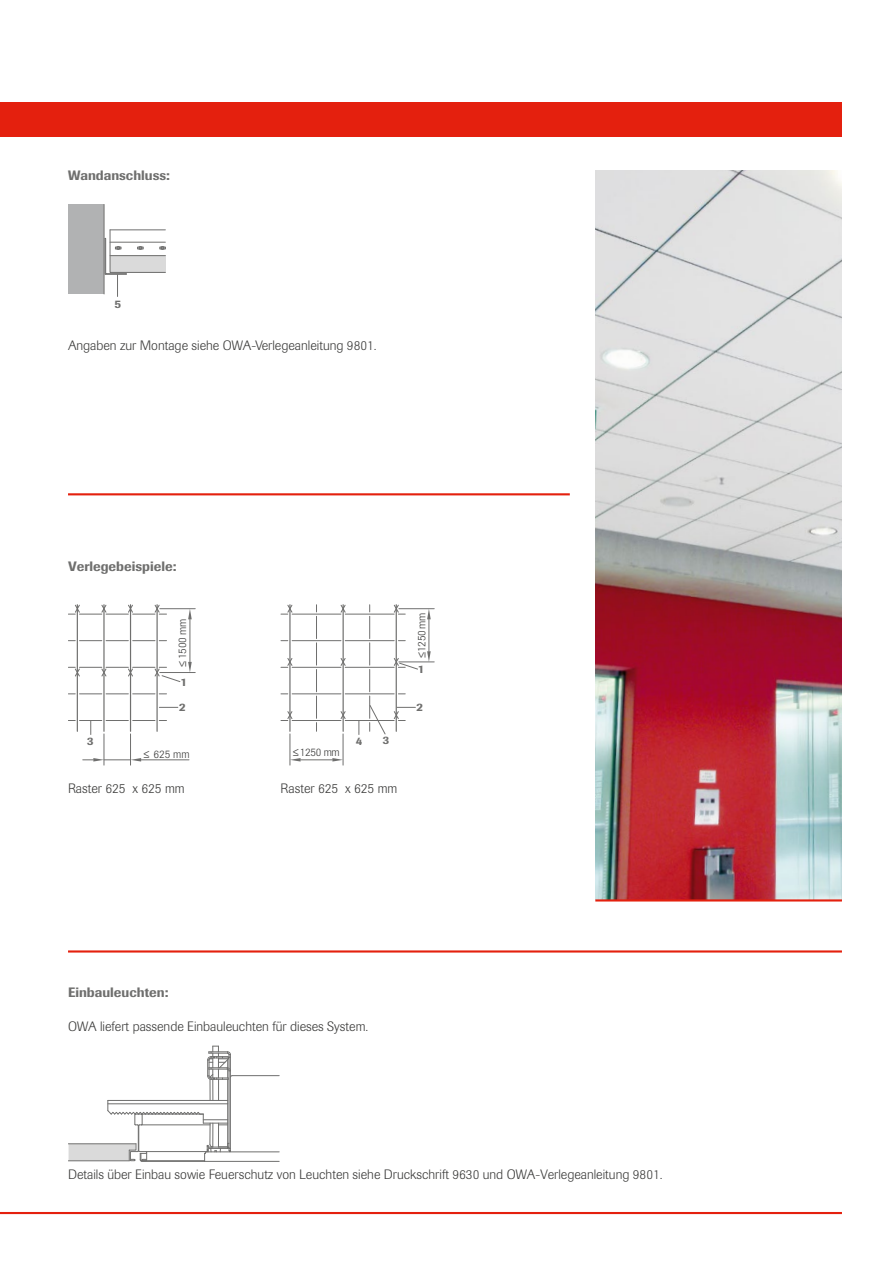
<style>
.page{position:relative;width:893px;height:1263px;background:#fff}
.page>*{position:absolute;margin:0;border:0;box-sizing:border-box;transform-origin:0 0}
.t1{font:300 13.5px "Imago Pro";color:#3b3b3a}
.t2{font:500 13.5px "Imago Pro";color:#6f6f6e}
.t3{font:300 11.25px "Imago Pro";letter-spacing:-.025em;color:#3b3b3a}
.t4{font:500 11.25px "Imago Pro";color:#6f6f6e}
</style>
<div class="page">
<img style="left:595px;top:170px;width:247px;height:729px">
<hr style="left:595px;top:899px;width:247px;height:2px;background:#e4200e">
<hr style="left:0;top:1212px;width:842px;height:2px;background:#e4200e">
<div style="left:0;top:102px;width:842px;height:34px;background:#e4200e"></div>
<hr style="left:68px;top:1160px;width:61px;height:1px;background:#6f6f6e">
<hr style="left:68px;top:1143px;width:68px;height:1px;background:#6f6f6e">
<hr style="left:232px;top:1075px;width:47px;height:1px;background:#6f6f6e">
<hr style="left:207px;top:1151px;width:72px;height:1px;background:#6f6f6e">
<hr style="left:205px;top:1161px;width:74px;height:1px;background:#6f6f6e">
<svg style="left:69px;top:1046px;width:164px;height:116px"></svg>
<hr style="left:142px;top:1114px;width:61px;height:1px;background:#6f6f6e">
<hr style="left:68px;top:950px;width:774px;height:2px;background:#e4200e">
<hr style="left:68px;top:493px;width:502px;height:2px;background:#e4200e">
<div style="left:68px;top:204px;width:36px;height:90px;background:#b1b2b3"></div>
<hr style="left:104px;top:204px;width:1px;height:90px;background:#6f6f6e">
<svg style="left:104px;top:229px;width:62px;height:67px"></svg>
<hr style="left:77px;top:605px;width:1px;height:126px;background:#6f6f6e">
<hr style="left:103px;top:605px;width:2px;height:126px;background:#6f6f6e">
<hr style="left:130px;top:605px;width:1px;height:126px;background:#6f6f6e">
<hr style="left:156px;top:605px;width:2px;height:126px;background:#6f6f6e">
<svg style="left:68px;top:640px;width:99px;height:1px"></svg>
<svg style="left:68px;top:693px;width:99px;height:1px"></svg>
<svg style="left:68px;top:604px;width:99px;height:11px"></svg>
<hr style="left:104px;top:734px;width:1px;height:31px;background:#6f6f6e">
<hr style="left:130px;top:734px;width:1px;height:31px;background:#6f6f6e">
<hr style="left:141px;top:759px;width:48px;height:1px;background:#6f6f6e">
<hr style="left:190px;top:619px;width:1px;height:43px;background:#6f6f6e">
<hr style="left:160px;top:672px;width:35px;height:1px;background:#6f6f6e">
<hr style="left:160px;top:608px;width:35px;height:1px;background:#6f6f6e">
<svg style="left:68px;top:667px;width:113px;height:15px"></svg>
<svg style="left:159px;top:707px;width:19px;height:1px"></svg>
<svg style="left:68px;top:720px;width:99px;height:14px"></svg>
<svg style="left:83px;top:758px;width:58px;height:3px"></svg>
<svg style="left:188px;top:662px;width:4px;height:10px"></svg>
<svg style="left:188px;top:609px;width:4px;height:10px"></svg>
<hr style="left:292px;top:640px;width:49px;height:1px;background:#6f6f6e">
<hr style="left:292px;top:614px;width:49px;height:1px;background:#6f6f6e">
<hr style="left:289px;top:605px;width:2px;height:126px;background:#6f6f6e">
<svg style="left:281px;top:604px;width:12px;height:11px"></svg>
<hr style="left:343px;top:605px;width:1px;height:126px;background:#6f6f6e">
<svg style="left:340px;top:604px;width:6px;height:9px"></svg>
<hr style="left:396px;top:605px;width:1px;height:126px;background:#6f6f6e">
<hr style="left:292px;top:667px;width:49px;height:1px;background:#6f6f6e">
<hr style="left:292px;top:693px;width:49px;height:1px;background:#6f6f6e">
<hr style="left:292px;top:720px;width:49px;height:1px;background:#6f6f6e">
<hr style="left:345px;top:720px;width:49px;height:1px;background:#6f6f6e">
<hr style="left:345px;top:693px;width:49px;height:1px;background:#6f6f6e">
<hr style="left:345px;top:667px;width:49px;height:1px;background:#6f6f6e">
<hr style="left:345px;top:640px;width:49px;height:1px;background:#6f6f6e">
<hr style="left:345px;top:614px;width:49px;height:1px;background:#6f6f6e">
<svg style="left:393px;top:604px;width:12px;height:11px"></svg>
<svg style="left:316px;top:605px;width:1px;height:126px"></svg>
<svg style="left:340px;top:657px;width:6px;height:9px"></svg>
<svg style="left:281px;top:657px;width:12px;height:11px"></svg>
<svg style="left:281px;top:711px;width:12px;height:10px"></svg>
<svg style="left:340px;top:711px;width:6px;height:8px"></svg>
<hr style="left:301px;top:759px;width:31px;height:1px;background:#6f6f6e">
<svg style="left:359px;top:721px;width:1px;height:13px"></svg>
<hr style="left:290px;top:734px;width:1px;height:31px;background:#6f6f6e">
<hr style="left:343px;top:734px;width:1px;height:31px;background:#6f6f6e">
<hr style="left:429px;top:619px;width:1px;height:32px;background:#6f6f6e">
<hr style="left:399px;top:662px;width:35px;height:1px;background:#6f6f6e">
<hr style="left:399px;top:608px;width:35px;height:1px;background:#6f6f6e">
<svg style="left:369px;top:605px;width:17px;height:130px"></svg>
<svg style="left:393px;top:707px;width:22px;height:14px"></svg>
<svg style="left:393px;top:657px;width:25px;height:13px"></svg>
<svg style="left:290px;top:758px;width:11px;height:3px"></svg>
<svg style="left:332px;top:758px;width:11px;height:3px"></svg>
<svg style="left:427px;top:651px;width:4px;height:11px"></svg>
<svg style="left:427px;top:609px;width:4px;height:10px"></svg>
<p class="t2" style="left:68px;top:167px;width:103px">Wandanschluss:</p>
<p class="t4" style="left:114px;top:297px;width:8px">5</p>
<p class="t1" style="left:68px;top:337px;width:310px">Angaben zur Montage siehe OWA-Verlegeanleitung 9801.</p>
<p class="t2" style="left:68px;top:558px;width:110px">Verlegebeispiele:</p>
<p class="t3" style="left:175px;top:668px;width:50px;rotate:-90deg">≤1500 mm</p>
<p class="t4" style="left:180px;top:674px;width:8px">1</p>
<p class="t4" style="left:87px;top:734px;width:8px">3</p>
<p class="t4" style="left:179px;top:700px;width:8px">2</p>
<p class="t3" style="left:143px;top:746px;width:49px">≤ 625 mm</p>
<p class="t3" style="left:292px;top:744px;width:49px">≤1250 mm</p>
<p class="t4" style="left:356px;top:733px;width:8px">4</p>
<p class="t4" style="left:383px;top:733px;width:8px">3</p>
<p class="t1" style="left:68px;top:779px;width:118px">Raster 625 x 625 mm</p>
<p class="t1" style="left:281px;top:779px;width:118px">Raster 625 x 625 mm</p>
<p class="t3" style="left:414px;top:659px;width:47px;rotate:-90deg">≤1250 mm</p>
<p class="t4" style="left:418px;top:662px;width:8px">1</p>
<p class="t4" style="left:417px;top:700px;width:8px">2</p>
<p class="t2" style="left:68px;top:983px;width:102px">Einbauleuchten:</p>
<p class="t1" style="left:68px;top:1017px;width:302px">OWA liefert passende Einbauleuchten für dieses System.</p>
<p class="t1" style="left:68px;top:1166px;width:596px">Details über Einbau sowie Feuerschutz von Leuchten siehe Druckschrift 9630 und OWA-Verlegeanleitung 9801.</p>
</div>
